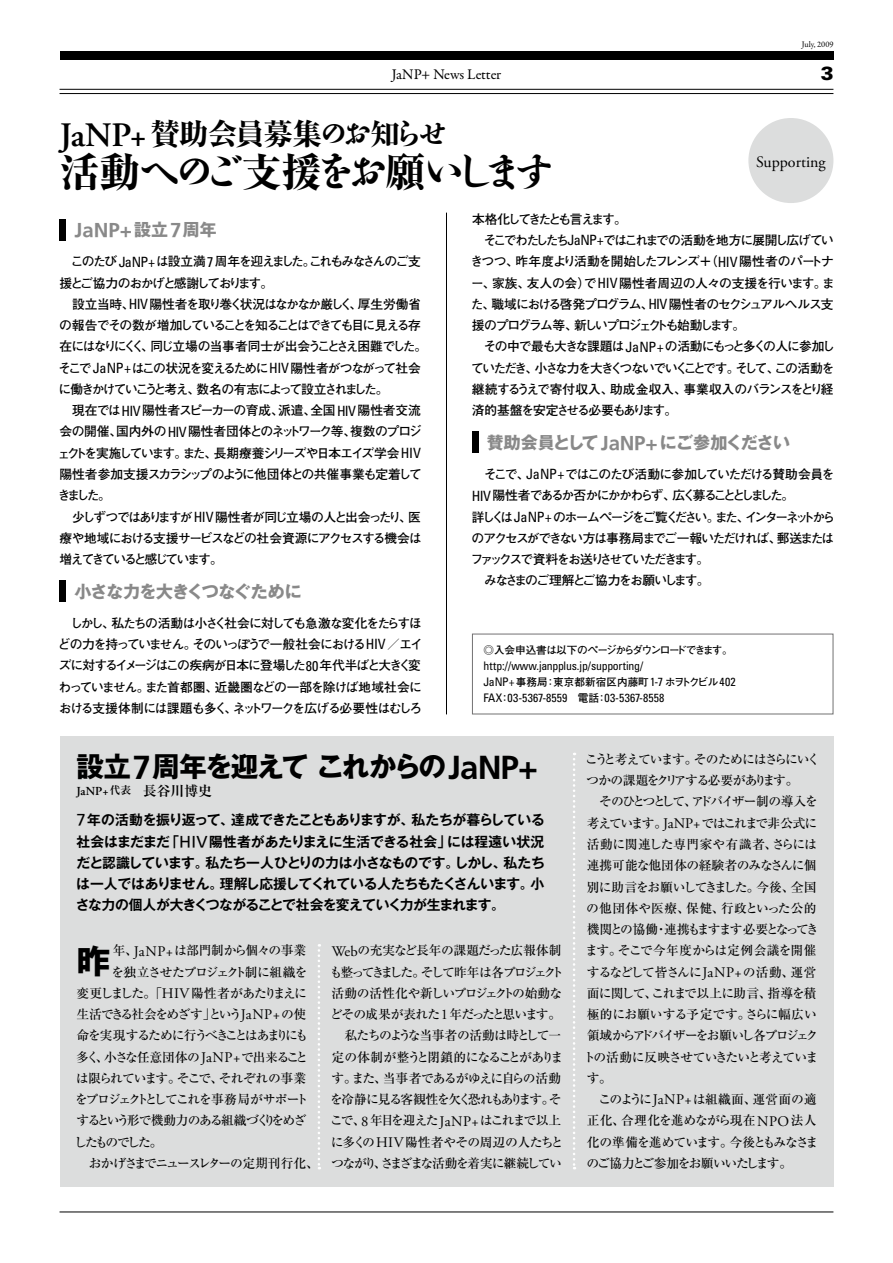
<style>
.page{position:relative;width:893px;height:1263px;background:#fff}
.page>*{position:absolute;margin:0;border:0;box-sizing:border-box;transform-origin:0 0}
.t1{font:800 40.35px "Shuuei 3 Std";letter-spacing:-.23em;color:#000}
.t2{font:700 34.05px "Gothic MB101 Pro";color:#000}
.t3{font:800 29.7px "Ryumin Pro";letter-spacing:-.045em;color:#000}
.t4{font:700 27.6px "Gothic MB101 Pro";letter-spacing:-.065em;color:#000}
.t5{font:900 19.2px "Univers";color:#000}
.t6{font:700 16.95px "Gothic MB101 Pro";letter-spacing:-.045em;color:#898989}
.t7{font:700 16.95px "P Frutiger";color:#898989}
.t8{font:15.9px "Adobe Garamond Pro";color:#000}
.t9{font:14.85px "Garamond Premr Pro";letter-spacing:-.005em;color:#000}
.t10{font:700 13.8px/21.3px "Gothic MB101 Pro De";letter-spacing:-.055em;color:#000;text-align:justify}
.t11{font:500 12.75px/21.3px "Ryumin Pro";letter-spacing:-.085em;color:#000}
.t12{font:700 12.75px/21.3px "Futo Go B101 Pro";letter-spacing:-.115em;color:#000}
.t13{font:700 12.75px/21.3px "Futo Go B101 Pro";letter-spacing:-.09em;color:#000}
.t14{font:500 12.75px/21.3px "Ryumin Pro";letter-spacing:-.11em;color:#000}
.t15{font:700 12.75px "Futo Go B101 Pro";letter-spacing:-.18em;color:#000}
.t16{font:700 12.75px "Futo Go B101 Pro";letter-spacing:-.07em;color:#000}
.t17{font:700 12.75px "Futo Go B101 Pro";letter-spacing:-.02em;color:#000}
.t18{font:700 12.75px "Futo Go B101 Pro";letter-spacing:-.08em;color:#000}
.t19{font:700 12.75px "Futo Go B101 Pro";letter-spacing:-.025em;color:#000}
.t20{font:700 12.75px "Futo Go B101 Pro";letter-spacing:-.17em;color:#000}
.t21{font:700 12.75px "Futo Go B101 Pro";letter-spacing:-.145em;color:#000}
.t22{font:700 12.75px "Futo Go B101 Pro";letter-spacing:-.165em;color:#000}
.t23{font:500 12.75px "Ryumin Pro";letter-spacing:-.12em;color:#000}
.t24{font:500 12.75px "Ryumin Pro";letter-spacing:-.145em;color:#000}
.t25{font:500 12.75px "Ryumin Pro";letter-spacing:-.135em;color:#000}
.t26{font:500 12.75px "Ryumin Pro";letter-spacing:-.06em;color:#000}
.t27{font:500 12.75px "Ryumin Pro";letter-spacing:-.105em;color:#000}
.t28{font:500 12.75px "Ryumin Pro";letter-spacing:-.045em;color:#000}
.t29{font:700 12.75px "Futo Go B101 Pro";letter-spacing:-.19em;color:#000}
.t30{font:500 12.75px "Ryumin Pro";letter-spacing:-.165em;color:#000}
.t31{font:600 12.15px "Adobe Garamond Pro";color:#000}
.t32{font:condensed 11.85px "Univers";letter-spacing:-.02em;color:#000}
.t33{font:condensed 11.85px "Univers";color:#000}
.t34{font:700 10.65px "Futo Go B101 Pro";color:#000}
.t35{font:700 10.65px "Futo Go B101 Pro";letter-spacing:-.13em;color:#000}
.t36{font:8.55px "Garamond Premr Pro";letter-spacing:-.01em;color:#000}
.s1{font-family:"Adobe Garamond Pro";font-weight:600;font-size:34.2px}
.s2{font-family:"Shuuei 3 Std"}
.s3{font-family:"Ryumin Pro"}
.s4{font-family:"Gothic MB101 Pro"}
.s5{font-family:"Univers";font-weight:400;font-stretch:condensed;font-size:14.1px}
.s6{font-family:"P Frutiger"}
.s7{font-family:"Univers";font-weight:400;font-stretch:condensed;font-size:11.85px}
.s8{font-family:"Futo Go B101 Pro";font-weight:700;font-stretch:normal;font-size:10.65px}
.s9{font-family:"Ryumin Pro";font-weight:700;font-size:10.65px}
.s10{font-family:"Ryumin Pro";font-weight:700;font-size:13.8px}
.s11{font-family:"P Frutiger";font-weight:400;font-size:14.55px}
.s12{font-family:"Adobe Garamond Pro";font-weight:400;font-size:14.7px}
</style>
<div class="page">
<div style="left:60px;top:51px;width:773px;height:9px;background:#000"></div>
<hr style="left:60px;top:93px;width:773px;height:1px;background:#000">
<hr style="left:60px;top:89px;width:773px;height:1px;background:#000">
<hr style="left:60px;top:1211px;width:773px;height:1px;background:#000">
<hr style="left:446px;top:213px;width:1px;height:501px;background:#000">
<div style="left:748px;top:118px;width:85px;height:85px;background:#dcdddd;border-radius:50%"></div>
<div style="left:60px;top:219px;width:6px;height:21px;background:#000"></div>
<div style="left:60px;top:580px;width:6px;height:22px;background:#000"></div>
<div style="left:472px;top:432px;width:6px;height:21px;background:#000"></div>
<div style="left:60px;top:736px;width:773px;height:450px;background:#dcdddd"></div>
<svg style="left:318px;top:944px;width:2px;height:225px"></svg>
<svg style="left:573px;top:753px;width:2px;height:416px"></svg>
<p class="t36" style="left:802px;top:40px;width:33px">July, 2009</p>
<p class="t9" style="left:392px;top:65px;width:111px">JaNP+ News Letter</p>
<h3 class="t5" style="left:821px;top:61px;width:14px">3</h3>
<h3 class="t3" style="left:60px;top:111px;width:390px"><span class="s1">JaNP+</span> 賛助会員募集<span class="s2">のお</span>知<span class="s2">らせ</span></h3>
<h1 class="t1" style="left:59px;top:143px;width:496px"><span class="s3">活動</span>へのご<span class="s3">支援</span>をお<span class="s3">願</span>いします</h1>
<p class="t8" style="left:756px;top:152px;width:71px">Supporting</p>
<h3 class="t7" style="left:74px;top:218px;width:144px">JaNP+<span class="s4">設立</span>7<span class="s4">周年</span></h3>
<p class="t29" style="left:472px;top:209px;width:156px">本格化してきたとも言えます。</p>
<p class="t12" style="left:483px;top:228px;width:352px">そこでわたしたち<span class="s5">JaNP+</span>ではこれまでの活動を地方に展開し広げてい</p>
<p class="t16" style="left:470px;top:251px;width:365px">きつつ、昨年度より活動を開始したフレンズ＋（<span class="s5">HIV</span> 陽性者のパートナ</p>
<p class="t17" style="left:471px;top:273px;width:365px">ー、家族、友人の会）で<span class="s5">HIV</span>陽性者周辺の人々の支援を行います。ま</p>
<p class="t13" style="left:471px;top:292px;width:364px">た、職域における啓発プログラム、<span class="s5">HIV</span> 陽性者のセクシュアルヘルス支</p>
<p class="t21" style="left:472px;top:315px;width:275px">援のプログラム等、新しいプロジェクトも始動します。</p>
<p class="t18" style="left:483px;top:336px;width:353px">その中で最も大きな課題は<span class="s5">JaNP+</span> の活動にもっと多くの人に参加し</p>
<p class="t12" style="left:471px;top:356px;width:365px">ていただき、小さな力を大きくつないでいくことです。そして、この活動を</p>
<p class="t19" style="left:472px;top:379px;width:363px">継続するうえで寄付収入、助成金収入、事業収入のバランスをとり経</p>
<p class="t12" style="left:472px;top:398px;width:207px">済的基盤を安定させる必要もあります。</p>
<p class="t12" style="left:59px;top:249px;width:363px;text-indent:11px">このたび <span class="s5">JaNP+</span>は設立満 <span class="s5">7</span> 周年を迎えました。これもみなさんのご支援とご協力のおかげと感謝しております。</p>
<p class="t12" style="left:58px;top:292px;width:370px;text-indent:14px">設立当時、<span class="s5">HIV</span> 陽性者を取り巻く状況はなかなか厳しく、厚生労働省の報告でその数が増加していることを知ることはできても目に見える存在にはなりにくく、同じ立場の当事者同士が出会うことさえ困難でした。そこで <span class="s5">JaNP+</span>はこの状況を変えるために<span class="s5">HIV</span> 陽性者がつながって社会に働きかけていこうと考え、数名の有志によって設立されました。</p>
<p class="t12" style="left:58px;top:398px;width:366px;text-align:justify;text-indent:15px">現在では<span class="s5">HIV</span>陽性者スピーカーの育成、派遣、全国<span class="s5">HIV</span>陽性者交流会の開催、国内外の<span class="s5">HIV</span>陽性者団体とのネットワーク等、複数のプロジェクトを実施しています。また、長期療養シリーズや日本エイズ学会 <span class="s5">HIV</span>陽性者参加支援スカラシップのように他団体との共催事業も定着してきました。</p>
<p class="t12" style="left:59px;top:504px;width:364px;text-align:justify;text-indent:13px">少しずつではありますが <span class="s5">HIV</span> 陽性者が同じ立場の人と出会ったり、医療や地域における支援サービスなどの社会資源にアクセスする機会は増えてきていると感じています。</p>
<h3 class="t6" style="left:487px;top:428px;width:305px">賛助会員として<span class="s6">JaNP+</span>にご参加ください</h3>
<p class="t12" style="left:484px;top:462px;width:352px">そこで、<span class="s5">JaNP+</span>ではこのたび活動に参加していただける賛助会員を</p>
<p class="t20" style="left:472px;top:485px;width:324px"><span class="s5">HIV</span> 陽性者であるか否かにかかわらず、広く募ることとしました。</p>
<p class="t15" style="left:472px;top:506px;width:365px">詳しくは <span class="s5">Ja NP+</span> のホームページをご覧ください。また、インターネットから</p>
<p class="t12" style="left:472px;top:526px;width:364px">のアクセスができない方は事務局までご一報いただければ、郵送または</p>
<p class="t22" style="left:471px;top:549px;width:240px">ファックスで資料をお送りさせていただきます。</p>
<p class="t12" style="left:484px;top:568px;width:227px">みなさまのご理解とご協力をお願いします。</p>
<h3 class="t6" style="left:74px;top:577px;width:229px">小さな力を大きくつなぐために</h3>
<p class="t13" style="left:58px;top:611px;width:366px;text-indent:12px">しかし、私たちの活動は小さく社会に対しても急激な変化をたらすほどの力を持っていません。そのいっぽうで一般社会における<span class="s5">HIV</span> ／エイズに対するイメージはこの疾病が日本に登場した<span class="s5">80</span> 年代半ばと大きく変わっていません。また首都圏、近畿圏などの一部を除けば地域社会における支援体制には課題も多く、ネットワークを広げる必要性はむしろ</p>
<p class="t35" style="left:483px;top:642px;width:251px">◎入会申込書は以下のページからダウンロードできます。</p>
<p class="t32" style="left:483px;top:659px;width:161px">http://www.janpplus.jp/supporting/</p>
<p class="t34" style="left:483px;top:673px;width:254px"><span class="s7">JaNP+</span>事務局：東京都新宿区内藤町<span class="s7">1-7</span> ホヲトクビル<span class="s7">402</span></p>
<p class="t33" style="left:483px;top:690px;width:182px">FAX<span class="s8">：</span>03-5367-8559 <span class="s8">電話：</span>03-5367-8558</p>
<h3 class="t4" style="left:76px;top:743px;width:463px">設立<span class="s6">7</span>周年を迎えてこれからの<span class="s6">JaNP+</span></h3>
<p class="t31" style="left:77px;top:784px;width:137px">JaNP+<span class="s9">代表</span> <span class="s10">長谷川博史</span></p>
<p class="t10" style="left:76px;top:808px;width:470px"><span class="s11">7</span>年の活動を振り返って、達成できたこともありますが、私たちが暮らしている社会はまだまだ「<span class="s11">HIV</span>陽性者があたりまえに生活できる社会」には程遠い状況だと認識しています。私たち一人ひとりの力は小さなものです。しかし、私たちは一人ではありません。理解し応援してくれている人たちもたくさんいます。小さな力の個人が大きくつながることで社会を変えていく力が生まれます。</p>
<h2 class="t2" style="left:76px;top:933px;width:36px">昨</h2>
<p class="t28" style="left:113px;top:940px;width:195px">年、<span class="s12">JaNP+</span>は部門制から個々の事業</p>
<p class="t11" style="left:112px;top:960px;width:197px">を独立させたプロジェクト制に組織を</p>
<p class="t14" style="left:77px;top:981px;width:232px">変更しました。「<span class="s12">HIV</span> 陽性者があたりまえに</p>
<p class="t23" style="left:76px;top:1004px;width:231px">生活できる社会をめざす」という<span class="s12">JaNP+</span>の使</p>
<p class="t24" style="left:76px;top:1025px;width:233px">命を実現するために行うべきことはあまりにも</p>
<p class="t11" style="left:77px;top:1045px;width:233px">多く、小さな任意団体の<span class="s12">JaNP+</span>で出来ること</p>
<p class="t26" style="left:76px;top:1068px;width:232px">は限られています。そこで、それぞれの事業</p>
<p class="t14" style="left:75px;top:1088px;width:235px">をプロジェクトとしてこれを事務局がサポート</p>
<p class="t25" style="left:76px;top:1110px;width:231px">するという形で機動力のある組織づくりをめざ</p>
<p class="t30" style="left:74px;top:1132px;width:90px">したものでした。</p>
<p class="t27" style="left:89px;top:1153px;width:231px">おかげさまでニュースレターの定期刊行化、</p>
<p class="t11" style="left:330px;top:939px;width:236px;text-align:right"><span class="s12">Web</span>の充実など長年の課題だった広報体制も整ってきました。そして昨年は各プロジェクト活動の活性化や新しいプロジェクトの始動などその成果が表れた<span class="s12">1</span> 年だったと思います。私たちのような当事者の活動は時として一<br>定の体制が整うと閉鎖的になることがあります。また、当事者であるがゆえに自らの活動を冷静に見る客観性を欠く恐れもあります。そこで、<span class="s12">8</span> 年目を迎えた<span class="s12">JaNP+</span>はこれまで以上に多くの<span class="s12">HIV</span>陽性者やその周辺の人たちとつながり、さまざまな活動を着実に継続してい</p>
<p class="t14" style="left:585px;top:747px;width:236px">こうと考えています。そのためにはさらにいくつかの課題をクリアする必要があります。</p>
<p class="t11" style="left:583px;top:790px;width:237px;text-indent:16px">そのひとつとして、アドバイザー制の導入を考えています。<span class="s12">JaNP+</span> ではこれまで非公式に活動に関連した専門家や有識者、さらには連携可能な他団体の経験者のみなさんに個別に助言をお願いしてきました。今後、全国の他団体や医療、保健、行政といった公的機関との協働・連携もますます必要となってきます。そこで今年度からは定例会議を開催するなどして皆さんに<span class="s12">JaNP+</span>の活動、運営面に関して、これまで以上に助言、指導を積極的にお願いする予定です。さらに幅広い領域からアドバイザーをお願いし各プロジェクトの活動に反映させていきたいと考えています。</p>
<p class="t11" style="left:586px;top:1088px;width:233px;text-indent:12px">このように<span class="s12">JaNP+</span>は組織面、運営面の適正化、合理化を進めながら現在<span class="s12">NPO</span>法人化の準備を進めています。今後ともみなさまのご協力とご参加をお願いいたします。</p>
</div>
